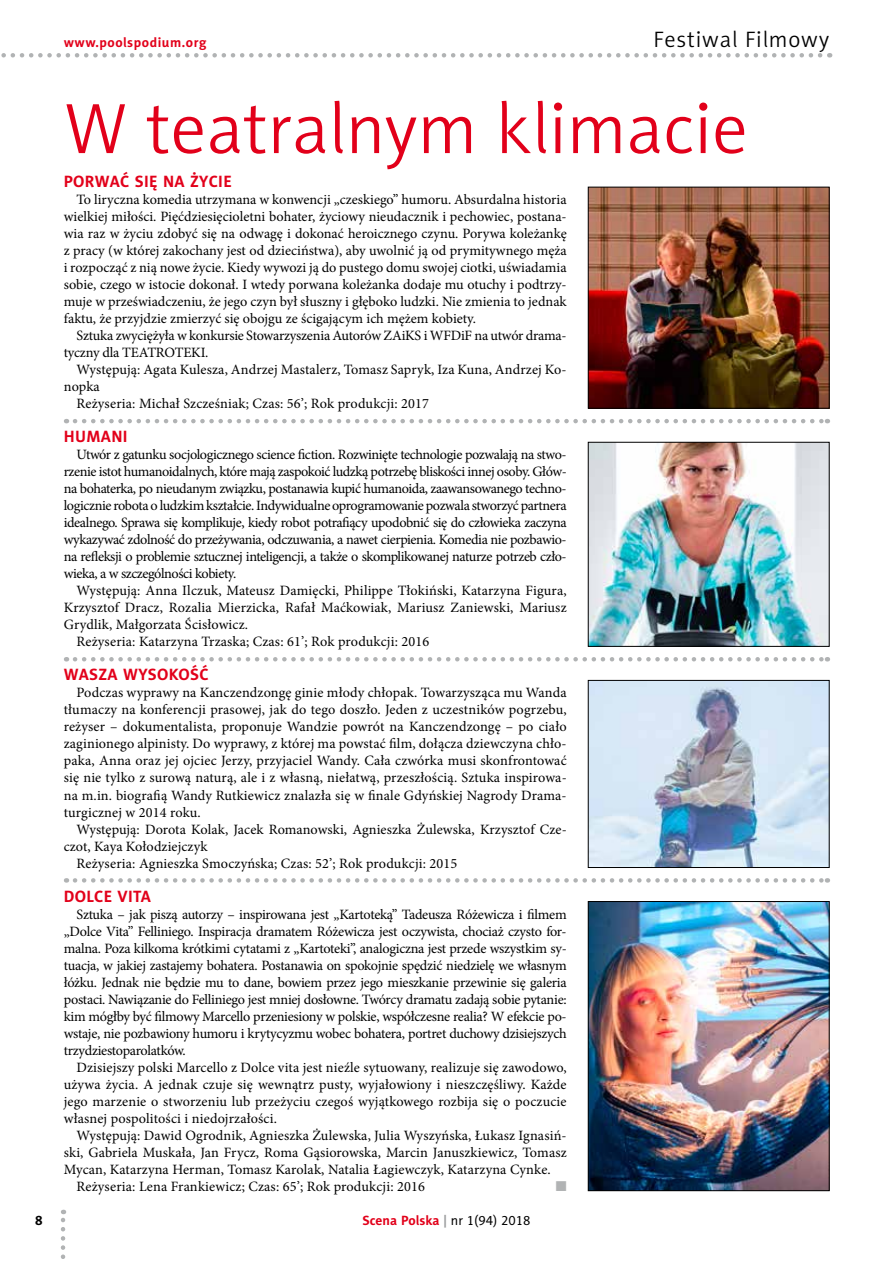
<style>
.page{position:relative;width:893px;height:1263px;background:#fff}
.page>*{position:absolute;margin:0;border:0;box-sizing:border-box;transform-origin:0 0}
.t1{font:72px "Naomi Sans EFN Light";color:#e2001a}
.t2{font:22.5px "Naomi Sans EFN Light";letter-spacing:.04em;color:#000}
.t3{font:700 16.5px "Naomi Sans EFN";letter-spacing:.02em;color:#e2001a}
.t4{font:14.25px/17px "Minion Pro";letter-spacing:.005em;color:#000;text-align:justify}
.t5{font:14.25px/17px "Minion Pro";letter-spacing:-.015em;color:#000}
.t6{font:14.25px "Zapf Dingbats ITC";color:#b1b3b4}
.t7{font:700 13.5px "Naomi Sans EFN";color:#e2001a}
.t8{font:700 13.5px "Naomi Sans EFN";letter-spacing:.04em;color:#e2001a}
.t9{font:700 13.5px "Naomi Sans EFN";color:#000}
.s1{color:#9c9e9f}
.s2{font-weight:400;color:#000}
</style>
<div class="page">
<svg style="left:61px;top:1210px;width:4px;height:49px"></svg>
<svg style="left:1px;top:53px;width:819px;height:5px"></svg>
<svg style="left:75px;top:419px;width:753px;height:4px"></svg>
<svg style="left:75px;top:657px;width:753px;height:4px"></svg>
<svg style="left:75px;top:878px;width:753px;height:5px"></svg>
<img style="left:590px;top:189px;width:237px;height:217px">
<div style="left:588px;top:187px;width:241px;height:221px;border:1px solid #000"></div>
<img style="left:590px;top:444px;width:237px;height:201px">
<div style="left:588px;top:442px;width:241px;height:205px;border:1px solid #000"></div>
<img style="left:590px;top:682px;width:237px;height:184px">
<div style="left:588px;top:680px;width:241px;height:188px;border:1px solid #000"></div>
<img style="left:590px;top:903px;width:237px;height:286px">
<div style="left:588px;top:901px;width:241px;height:290px;border:1px solid #000"></div>
<p class="t8" style="left:64px;top:34px;width:144px">www.poolspodium.org</p>
<h2 class="t2" style="left:654px;top:26px;width:177px">Festiwal Filmowy</h2>
<h1 class="t1" style="left:64px;top:88px;width:686px">W teatralnym klimacie</h1>
<p class="t3" style="left:64px;top:171px;width:169px">PORWAĆ SIĘ NA ŻYCIE</p>
<p class="t4" style="left:64px;top:191px;width:504px;text-indent:13px">To liryczna komedia utrzymana w konwencji „czeskiego” humoru. Absurdalna historia wielkiej miłości. Pięćdziesięcioletni bohater, życiowy nieudacznik i pechowiec, postana&shy;wia raz w życiu zdobyć się na odwagę i dokonać heroicznego czynu. Porywa koleżankę z pracy (w której zakochany jest od dzieciństwa), aby uwolnić ją od prymitywnego męża i rozpocząć z nią nowe życie. Kiedy wywozi ją do pustego domu swojej ciotki, uświadamia sobie, czego w istocie dokonał. I wtedy porwana koleżanka dodaje mu otuchy i podtrzy&shy;muje w przeświadczeniu, że jego czyn był słuszny i głęboko ludzki. Nie zmienia to jednak faktu, że przyjdzie zmierzyć się obojgu ze ścigającym ich mężem kobiety.</p>
<p class="t5" style="left:64px;top:327px;width:504px;text-indent:13px">Sztuka zwyciężyła w konkursie Stowarzyszenia Autorów ZAiKS i WFDiF na utwór drama&shy;tyczny dla TEATROTEKI.</p>
<p class="t4" style="left:77px;top:361px;width:492px">Występują: Agata Kulesza, Andrzej Mastalerz, Tomasz Sapryk, Iza Kuna, Andrzej Ko-</p>
<p class="t4" style="left:64px;top:378px;width:38px">nopka</p>
<p class="t4" style="left:77px;top:395px;width:354px">Reżyseria: Michał Szcześniak; Czas: 56’; Rok produkcji: 2017</p>
<p class="t3" style="left:64px;top:427px;width:65px">HUMANI</p>
<p class="t4" style="left:64px;top:446px;width:504px;text-indent:13px">Utwór z gatunku socjologicznego science fiction. Rozwinięte technologie pozwalają na stwo&shy;rzenie istot humanoidalnych, które mają zaspokoić ludzką potrzebę bliskości innej osoby. Głów&shy;na bohaterka, po nieudanym związku, postanawia kupić humanoida, zaawansowanego techno&shy;logicznie robota o ludzkim kształcie. Indywidualne oprogramowanie pozwala stworzyć partnera idealnego. Sprawa się komplikuje, kiedy robot potrafiący upodobnić się do człowieka zaczyna wykazywać zdolność do przeżywania, odczuwania, a nawet cierpienia. Komedia nie pozbawio&shy;na refleksji o problemie sztucznej inteligencji, a także o skomplikowanej naturze potrzeb czło&shy;wieka, a w szczególności kobiety.</p>
<p class="t4" style="left:77px;top:582px;width:492px">Występują: Anna Ilczuk, Mateusz Damięcki, Philippe Tłokiński, Katarzyna Figura,</p>
<p class="t4" style="left:64px;top:599px;width:504px">Krzysztof Dracz, Rozalia Mierzicka, Rafał Maćkowiak, Mariusz Zaniewski, Mariusz</p>
<p class="t4" style="left:64px;top:616px;width:186px">Grydlik, Małgorzata Ścisłowicz.</p>
<p class="t4" style="left:77px;top:633px;width:354px">Reżyseria: Katarzyna Trzaska; Czas: 61’; Rok produkcji: 2016</p>
<p class="t3" style="left:64px;top:665px;width:146px">WASZA WYSOKOŚĆ</p>
<p class="t4" style="left:64px;top:684px;width:504px;text-indent:13px">Podczas wyprawy na Kanczendzongę ginie młody chłopak. Towarzysząca mu Wanda tłumaczy na konferencji prasowej, jak do tego doszło. Jeden z uczestników pogrzebu, reżyser – dokumentalista, proponuje Wandzie powrót na Kanczendzongę – po ciało zaginionego alpinisty. Do wyprawy, z której ma powstać film, dołącza dziewczyna chło&shy;paka, Anna oraz jej ojciec Jerzy, przyjaciel Wandy. Cała czwórka musi skonfrontować się nie tylko z surową naturą, ale i z własną, niełatwą, przeszłością. Sztuka inspirowa&shy;na m.in. biografią Wandy Rutkiewicz znalazła się w finale Gdyńskiej Nagrody Drama&shy;turgicznej w 2014 roku.</p>
<p class="t4" style="left:77px;top:820px;width:492px">Występują: Dorota Kolak, Jacek Romanowski, Agnieszka Żulewska, Krzysztof Cze-</p>
<p class="t4" style="left:64px;top:837px;width:145px">czot, Kaya Kołodziejczyk</p>
<p class="t4" style="left:77px;top:855px;width:382px">Reżyseria: Agnieszka Smoczyńska; Czas: 52’; Rok produkcji: 2015</p>
<p class="t3" style="left:64px;top:886px;width:89px">DOLCE VITA</p>
<p class="t4" style="left:64px;top:905px;width:504px;text-indent:13px">Sztuka – jak piszą autorzy – inspirowana jest „Kartoteką” Tadeusza Różewicza i filmem „Dolce Vita” Felliniego. Inspiracja dramatem Różewicza jest oczywista, chociaż czysto for&shy;malna. Poza kilkoma krótkimi cytatami z „Kartoteki”, analogiczna jest przede wszystkim sy&shy;tuacja, w jakiej zastajemy bohatera. Postanawia on spokojnie spędzić niedzielę we własnym łóżku. Jednak nie będzie mu to dane, bowiem przez jego mieszkanie przewinie się galeria postaci. Nawiązanie do Felliniego jest mniej dosłowne. Twórcy dramatu zadają sobie pytanie: kim mógłby być filmowy Marcello przeniesiony w polskie, współczesne realia? W efekcie po&shy;wstaje, nie pozbawiony humoru i krytycyzmu wobec bohatera, portret duchowy dzisiejszych trzydziestoparolatków.</p>
<p class="t4" style="left:64px;top:1059px;width:504px;text-indent:13px">Dzisiejszy polski Marcello z Dolce vita jest nieźle sytuowany, realizuje się zawodowo, używa życia. A jednak czuje się wewnątrz pusty, wyjałowiony i nieszczęśliwy. Każde jego marzenie o stworzeniu lub przeżyciu czegoś wyjątkowego rozbija się o poczucie własnej pospolitości i niedojrzałości.</p>
<p class="t4" style="left:77px;top:1127px;width:492px">Występują: Dawid Ogrodnik, Agnieszka Żulewska, Julia Wyszyńska, Łukasz Ignasiń-</p>
<p class="t4" style="left:64px;top:1144px;width:504px">ski, Gabriela Muskała, Jan Frycz, Roma Gąsiorowska, Marcin Januszkiewicz, Tomasz</p>
<p class="t4" style="left:64px;top:1161px;width:488px">Mycan, Katarzyna Herman, Tomasz Karolak, Natalia Łagiewczyk, Katarzyna Cynke.</p>
<p class="t4" style="left:77px;top:1178px;width:350px">Reżyseria: Lena Frankiewicz; Czas: 65’; Rok produkcji: 2016</p>
<p class="t6" style="left:556px;top:1179px;width:12px">■</p>
<p class="t9" style="left:35px;top:1212px;width:9px">8</p>
<p class="t7" style="left:362px;top:1212px;width:170px">Scena Polska <span class="s1">|</span> <span class="s2">nr 1(94) 2018</span></p>
</div>
